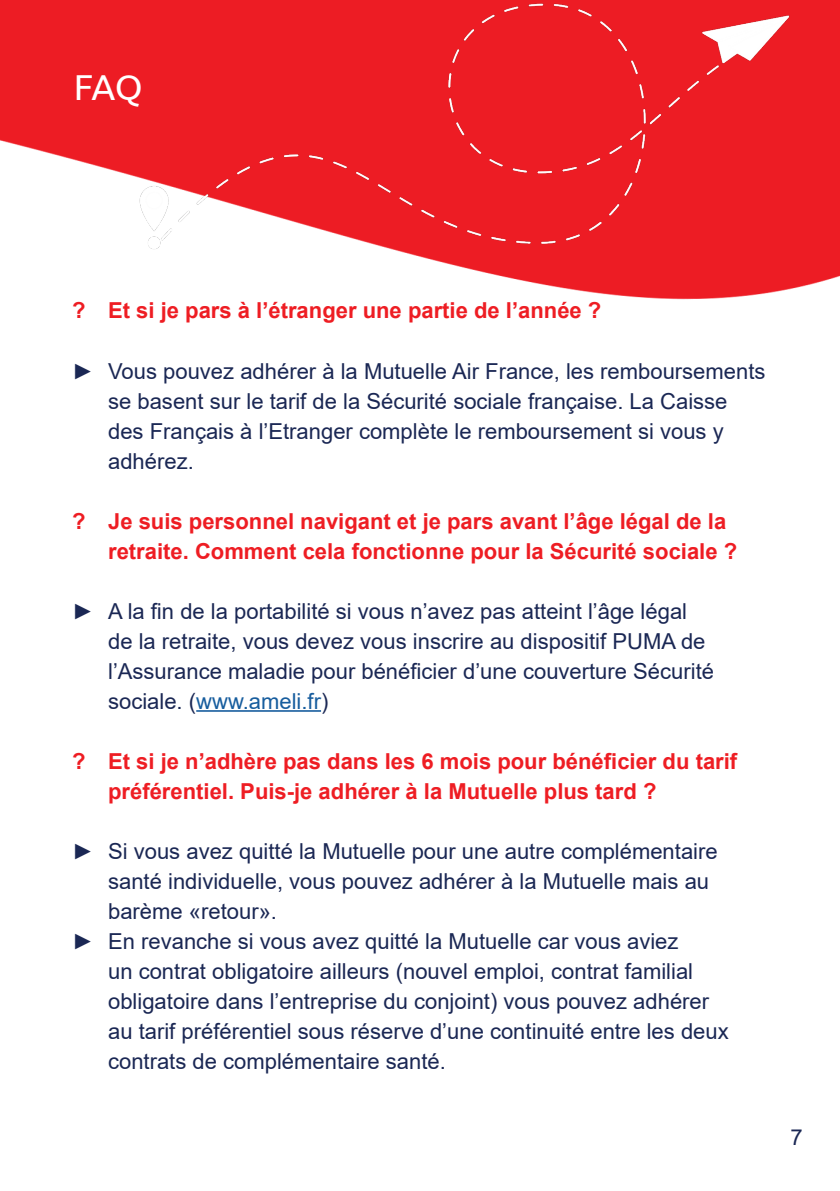
<style>
.page{position:relative;width:840px;height:1191px;background:#fff}
.page>*{position:absolute;margin:0;border:0;box-sizing:border-box;transform-origin:0 0}
.t1{font:36px "Ubuntu";color:#fff}
.t2{font:22px/30px "Arial";color:#1a2754}
.t3{font:700 22px/30px "Arial";color:#ee1d23}
.s1{font-weight:700}
.s2{color:#175d9e}
</style>
<div class="page">
<img style="left:0;top:1px;width:839px;height:299px">
<img style="left:72px;top:0;width:753px;height:288px">
<hr style="left:196px;top:710px;width:125px;height:2px;background:#175d9e">
<p class="t1" style="left:74px;top:65px;width:70px">FA Q</p>
<p class="t3" style="left:72px;top:296px;width:530px">? Et si je pars à l’étranger une partie de l’année ?</p>
<p class="t2" style="left:108px;top:356px;width:658px;text-indent:-36px"><span class="s1">►</span> Vous pouvez adhérer à la Mutuelle Air France, les remboursements se basent sur le tarif de la Sécurité sociale française. La Caisse des Français à l’Etranger complète le remboursement si vous y adhérez.</p>
<p class="t3" style="left:108px;top:506px;width:630px;text-indent:-36px">? Je suis personnel navigant et je pars avant l’âge légal de la retraite. Comment cela fonctionne pour la Sécurité sociale ?</p>
<p class="t2" style="left:108px;top:596px;width:607px;text-indent:-36px"><span class="s1">►</span> A la fin de la portabilité si vous n’avez pas atteint l’âge légal de la retraite, vous devez vous inscrire au dispositif PUMA de l’Assurance maladie pour bénéficier d’une couverture Sécurité sociale. (<span class="s2">www.ameli.fr</span>)</p>
<p class="t3" style="left:108px;top:746px;width:630px;text-indent:-36px">? Et si je n’adhère pas dans les 6 mois pour bénéficier du tarif préférentiel. Puis-je adhérer à la Mutuelle plus tard ?</p>
<p class="t2" style="left:108px;top:836px;width:610px;text-indent:-36px"><span class="s1">►</span> Si vous avez quitté la Mutuelle pour une autre complémentaire santé individuelle, vous pouvez adhérer à la Mutuelle mais au barème «retour».</p>
<p class="t2" style="left:108px;top:926px;width:621px;text-indent:-36px"><span class="s1">►</span> En revanche si vous avez quitté la Mutuelle car vous aviez<br>un contrat obligatoire ailleurs (nouvel emploi, contrat familial obligatoire dans l’entreprise du conjoint) vous pouvez adhérer au tarif préférentiel sous réserve d’une continuité entre les deux contrats de complémentaire santé.</p>
<p class="t2" style="left:790px;top:1121px;width:14px">7</p>
</div>
